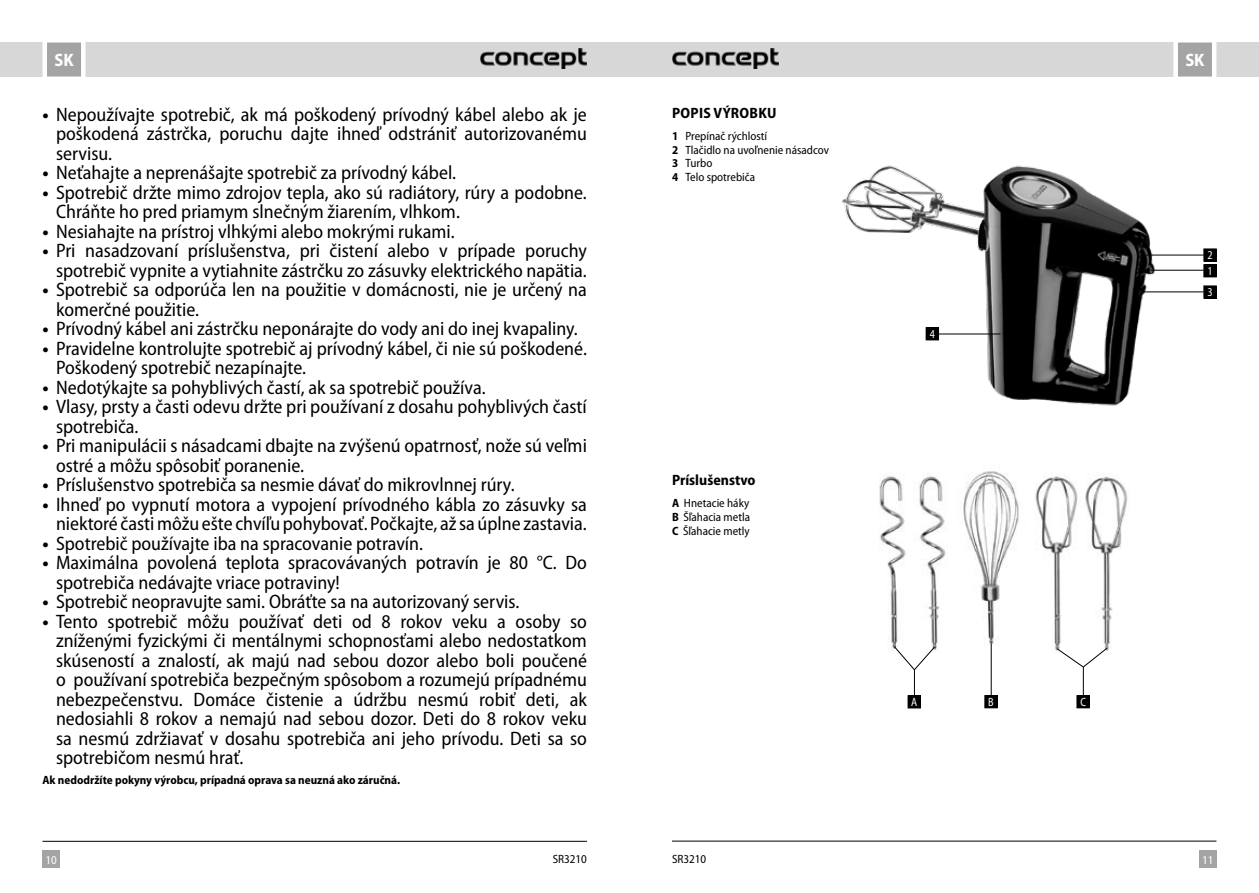
<style>
.page{position:relative;width:1259px;height:893px;background:#fff}
.page>*{position:absolute;margin:0;border:0;box-sizing:border-box;transform-origin:0 0}
.t1{font:semi-condensed 19.5px/19.5px "Myriad Pro";color:#000}
.t2{font:700 semi-condensed 18px "Myriad Pro";color:#fff}
.t3{font:700 semi-condensed 15px "Myriad Pro";color:#000}
.t4{font:700 semi-condensed 15px "Myriad Pro";letter-spacing:.02em;color:#000}
.t5{font:semi-condensed 12px/13.8px "Myriad Pro";color:#000}
.t6{font:700 semi-condensed 12px "Myriad Pro";color:#000}
.t7{font:semi-condensed 12px/15.8px "Myriad Pro";color:#fff;scale:.91 1}
.t8{font:semi-condensed 12px "Myriad Pro";color:#fff}
.s1{font-weight:700}
</style>
<div class="page">
<div style="left:629px;top:43px;width:630px;height:34px;background:#d7d7d7"></div>
<div style="left:0;top:43px;width:629px;height:34px;background:#d7d7d7"></div>
<div style="left:43px;top:850px;width:17px;height:17px;background:#a4a4a4"></div>
<div style="left:1199px;top:850px;width:17px;height:17px;background:#a4a4a4"></div>
<svg style="left:1171px;top:42px;width:47px;height:35px;background:#bbb"></svg>
<svg style="left:40px;top:42px;width:48px;height:35px;background:#bcbcbc"></svg>
<hr style="left:672px;top:841px;width:544px;height:1px;background:#000">
<hr style="left:43px;top:841px;width:544px;height:1px;background:#000">
<img style="left:480px;top:48px;width:107px;height:21px">
<img style="left:672px;top:48px;width:106px;height:21px">
<img style="left:842px;top:165px;width:319px;height:241px">
<div style="left:926px;top:328px;width:12px;height:12px;background:#000"></div>
<div style="left:926px;top:327px;width:12px;height:13px;border:1px solid #000"></div>
<div style="left:1203px;top:249px;width:13px;height:12px;background:#000"></div>
<div style="left:1203px;top:249px;width:13px;height:12px;border:1px solid #000"></div>
<hr style="left:1146px;top:255px;width:57px;height:1px;background:#000">
<hr style="left:1150px;top:270px;width:53px;height:1px;background:#000">
<hr style="left:1142px;top:292px;width:61px;height:1px;background:#000">
<hr style="left:938px;top:334px;width:62px;height:1px;background:#000">
<div style="left:1203px;top:265px;width:13px;height:12px;background:#000"></div>
<div style="left:1203px;top:264px;width:13px;height:13px;border:1px solid #000"></div>
<div style="left:1203px;top:286px;width:13px;height:12px;background:#000"></div>
<div style="left:1203px;top:286px;width:13px;height:12px;border:1px solid #000"></div>
<img style="left:879px;top:471px;width:250px;height:186px">
<div style="left:985px;top:696px;width:12px;height:12px;background:#000"></div>
<div style="left:984px;top:695px;width:13px;height:13px;border:1px solid #000"></div>
<hr style="left:991px;top:644px;width:1px;height:51px;background:#000">
<div style="left:1077px;top:696px;width:12px;height:12px;background:#000"></div>
<div style="left:1076px;top:695px;width:13px;height:13px;border:1px solid #000"></div>
<svg style="left:1057px;top:648px;width:50px;height:47px"></svg>
<div style="left:908px;top:696px;width:12px;height:12px;background:#000"></div>
<div style="left:908px;top:695px;width:12px;height:13px;border:1px solid #000"></div>
<svg style="left:894px;top:647px;width:41px;height:48px"></svg>
<p class="t2" style="left:54px;top:48px;width:21px">SK</p>
<p class="t2" style="left:1185px;top:48px;width:21px">SK</p>
<p class="t1" style="left:56px;top:104px;width:532px;text-align:justify;text-indent:-13px"><span class="s1">•</span> Nepoužívajte spotrebič, ak má poškodený prívodný kábel alebo ak je poškodená zástrčka, poruchu dajte ihneď odstrániť autorizovanému servisu.</p>
<p class="t1" style="left:43px;top:163px;width:415px"><span class="s1">•</span> Neťahajte a neprenášajte spotrebič za prívodný kábel.</p>
<p class="t1" style="left:56px;top:182px;width:532px;text-indent:-13px"><span class="s1">•</span> Spotrebič držte mimo zdrojov tepla, ako sú radiátory, rúry a podobne.<br>Chráňte ho pred priamym slnečným žiarením, vlhkom.</p>
<p class="t1" style="left:43px;top:221px;width:414px"><span class="s1">•</span> Nesiahajte na prístroj vlhkými alebo mokrými rukami.</p>
<p class="t1" style="left:43px;top:241px;width:546px;text-align:right"><span class="s1">•</span> Pri nasadzovaní príslušenstva, pri čistení alebo v prípade poruchy spotrebič vypnite a vytiahnite zástrčku zo zásuvky elektrického napätia.</p>
<p class="t1" style="left:56px;top:280px;width:532px;text-indent:-13px"><span class="s1">•</span> Spotrebič sa odporúča len na použitie v domácnosti, nie je určený na komerčné použitie.</p>
<p class="t1" style="left:43px;top:319px;width:537px"><span class="s1">•</span> Prívodný kábel ani zástrčku neponárajte do vody ani do inej kvapaliny.</p>
<p class="t1" style="left:56px;top:338px;width:532px;text-indent:-13px"><span class="s1">•</span> Pravidelne kontrolujte spotrebič aj prívodný kábel, či nie sú poškodené.<br>Poškodený spotrebič nezapínajte.</p>
<p class="t1" style="left:43px;top:377px;width:445px"><span class="s1">•</span> Nedotýkajte sa pohyblivých častí, ak sa spotrebič používa.</p>
<p class="t1" style="left:56px;top:397px;width:532px;text-indent:-13px"><span class="s1">•</span> Vlasy, prsty a časti odevu držte pri používaní z dosahu pohyblivých častí spotrebiča.</p>
<p class="t1" style="left:56px;top:436px;width:532px;text-indent:-13px"><span class="s1">•</span> Pri manipulácii s násadcami dbajte na zvýšenú opatrnosť, nože sú veľmi ostré a môžu spôsobiť poranenie.</p>
<p class="t1" style="left:43px;top:475px;width:473px"><span class="s1">•</span> Príslušenstvo spotrebiča sa nesmie dávať do mikrovlnnej rúry.</p>
<p class="t1" style="left:43px;top:494px;width:546px;text-align:right"><span class="s1">•</span> Ihneď po vypnutí motora a vypojení prívodného kábla zo zásuvky sa niektoré časti môžu ešte chvíľu pohybovať. Počkajte, až sa úplne zastavia.</p>
<p class="t1" style="left:43px;top:533px;width:382px"><span class="s1">•</span> Spotrebič používajte iba na spracovanie potravín.</p>
<p class="t1" style="left:56px;top:553px;width:532px;text-indent:-13px"><span class="s1">•</span> Maximálna povolená teplota spracovávaných potravín je 80 °C. Do spotrebiča nedávajte vriace potraviny!</p>
<p class="t1" style="left:43px;top:592px;width:478px"><span class="s1">•</span> Spotrebič neopravujte sami. Obráťte sa na autorizovaný servis.</p>
<p class="t1" style="left:56px;top:611px;width:532px;text-align:justify;text-indent:-13px"><span class="s1">•</span> Tento spotrebič môžu používať deti od 8 rokov veku a osoby so zníženými fyzickými či mentálnymi schopnosťami alebo nedostatkom skúseností a znalostí, ak majú nad sebou dozor alebo boli poučené o používaní spotrebiča bezpečným spôsobom a rozumejú prípadnému nebezpečenstvu. Domáce čistenie a údržbu nesmú robiť deti, ak nedosiahli 8 rokov a nemajú nad sebou dozor. Deti do 8 rokov veku sa nesmú zdržiavať v dosahu spotrebiča ani jeho prívodu. Deti sa so spotrebičom nesmú hrať.</p>
<p class="t6" style="left:43px;top:772px;width:359px">Ak nedodržíte pokyny výrobcu, prípadná oprava sa neuzná ako záručná.</p>
<p class="t4" style="left:672px;top:103px;width:106px">POPIS VÝROBKU</p>
<p class="t5" style="left:672px;top:129px;width:158px"><span class="s1">1</span> Prepínač rýchlostí<br><span class="s1">2</span> Tlačidlo na uvoľnenie násadcov<br><span class="s1">3</span> Turbo<br><span class="s1">4</span> Telo spotrebiča</p>
<p class="t3" style="left:672px;top:470px;width:85px">Príslušenstvo</p>
<p class="t5" style="left:672px;top:496px;width:80px;text-align:justify"><span class="s1">A</span> Hnetacie háky <span class="s1">B</span> Šľahacia metla <span class="s1">C</span> Šľahacie metly</p>
<p class="t7" style="left:929px;top:326px;width:7px">4</p>
<p class="t7" style="left:911px;top:694px;width:8px">A</p>
<p class="t7" style="left:988px;top:693px;width:8px">B</p>
<p class="t7" style="left:1080px;top:693px;width:8px">C</p>
<p class="t7" style="left:1207px;top:247px;width:7px">2<br>1</p>
<p class="t7" style="left:1207px;top:284px;width:7px">3</p>
<p class="t5" style="left:553px;top:851px;width:36px">SR3210</p>
<p class="t5" style="left:672px;top:851px;width:36px">SR3210</p>
<p class="t8" style="left:45px;top:852px;width:13px">10</p>
<p class="t8" style="left:1202px;top:852px;width:13px">11</p>
</div>
